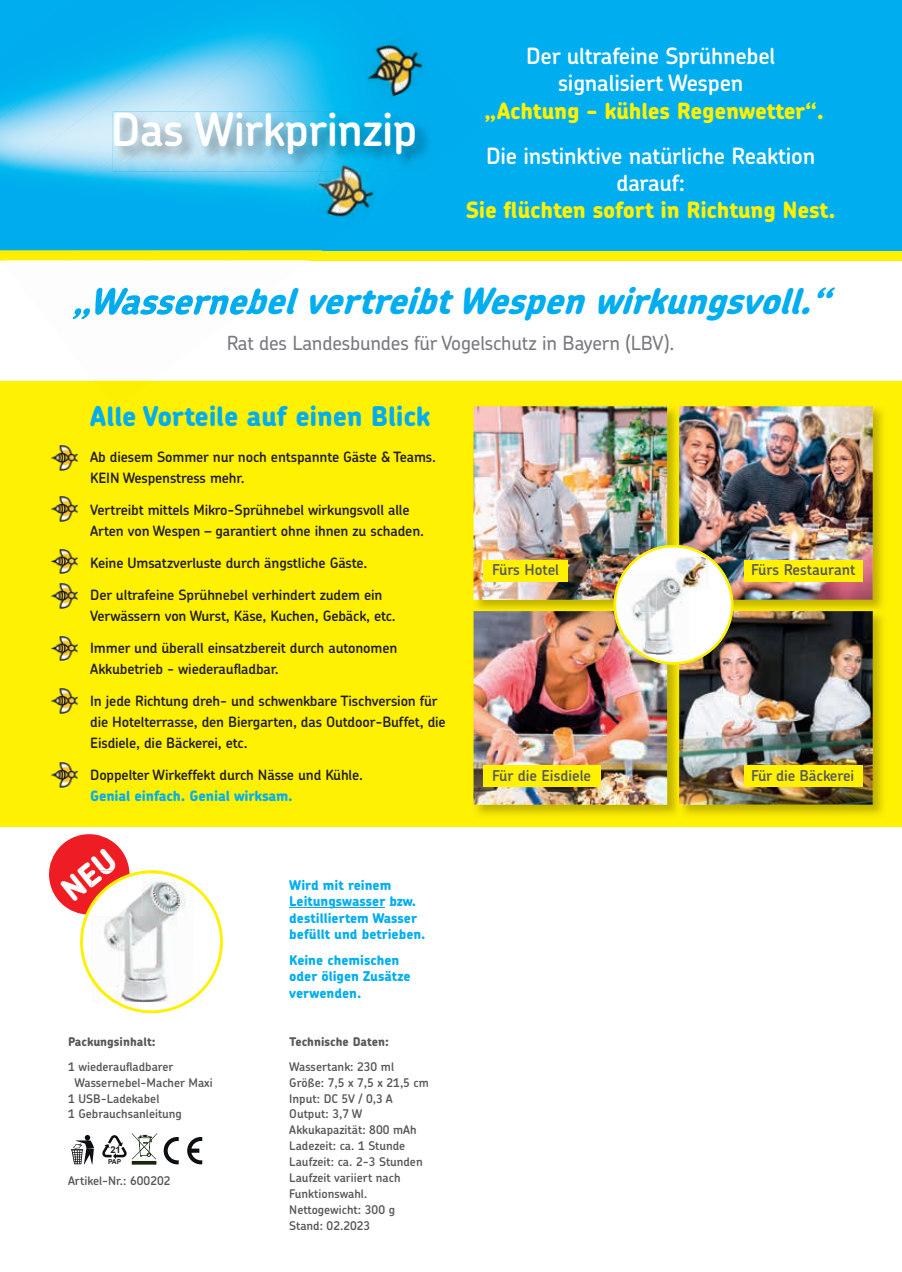
<style>
.page{position:relative;width:902px;height:1272px;background:#fff}
.page>*{position:absolute;margin:0;border:0;box-sizing:border-box;transform-origin:0 0}
.t1{font:600 45.75px "Chevin Pro";letter-spacing:-.01em;color:#fff}
.t2{font:italic 800 36px "Chevin Pro";color:#00aeef}
.t3{font:800 27.3px "Chevin Pro";letter-spacing:-.01em;color:#00aeef}
.t4{font:600 22.5px/27px "Chevin Pro";letter-spacing:-.01em;color:#fff;text-align:center}
.t5{font:800 22.5px "Chevin Pro";letter-spacing:-.01em;color:#fff101}
.t6{font:500 19.5px "Chevin Pro";letter-spacing:-.01em;color:#787a7d}
.t7{font:600 15px "Chevin Pro";letter-spacing:-.01em;color:#57585a}
.t8{font:600 14.25px/21px "Chevin Pro";letter-spacing:-.01em;color:#231f20}
.t9{font:800 14.25px "Chevin Pro";letter-spacing:-.01em;color:#00aeef}
.t10{font:800 13.5px/16.5px "Chevin Pro";color:#00aeef}
.t11{font:600 12px/15.9px "Chevin Pro";color:#57585a}
.t12{font:800 12px "Chevin Pro";color:#57585a}
.t13{font:700 9.45px "Arial";color:#231f20}
.t14{font:700 6.75px "Arial";color:#231f20}
</style>
<div class="page">
<div style="left:0;top:247px;width:901px;height:13px;background:#fff101"></div>
<div style="left:0;top:381px;width:901px;height:445px;background:#fff101"></div>
<div style="left:0;top:0;width:901px;height:250px;background:#00aeef"></div>
<img style="left:476px;top:406px;width:201px;height:203px">
<img style="left:473px;top:406px;width:194px;height:194px">
<img style="left:733px;top:406px;width:150px;height:203px">
<img style="left:679px;top:406px;width:193px;height:194px">
<img style="left:473px;top:664px;width:204px;height:151px">
<img style="left:473px;top:611px;width:194px;height:193px">
<img style="left:681px;top:614px;width:202px;height:201px">
<img style="left:679px;top:611px;width:193px;height:193px">
<div style="left:744px;top:560px;width:119px;height:21px;background:#fff101"></div>
<div style="left:744px;top:765px;width:119px;height:21px;background:#fff101"></div>
<div style="left:483px;top:560px;width:84px;height:21px;background:#fff101"></div>
<div style="left:483px;top:765px;width:117px;height:21px;background:#fff101"></div>
<img style="left:51px;top:445px;width:27px;height:25px">
<img style="left:51px;top:496px;width:27px;height:25px">
<img style="left:51px;top:583px;width:27px;height:25px">
<img style="left:51px;top:636px;width:27px;height:24px">
<img style="left:51px;top:549px;width:27px;height:24px">
<img style="left:51px;top:688px;width:27px;height:25px">
<img style="left:51px;top:762px;width:27px;height:25px">
<img style="left:613px;top:545px;width:120px;height:119px">
<img style="left:675px;top:570px;width:13px;height:19px">
<img style="left:94px;top:260px;width:215px;height:121px">
<img style="left:94px;top:260px;width:139px;height:112px">
<img style="left:79px;top:260px;width:77px;height:75px">
<img style="left:0;top:250px;width:79px;height:11px">
<img style="left:241px;top:250px;width:81px;height:1px">
<img style="left:160px;top:250px;width:81px;height:1px">
<img style="left:64px;top:250px;width:96px;height:10px">
<img style="left:236px;top:25px;width:83px;height:24px">
<img style="left:0;top:29px;width:236px;height:148px">
<img style="left:172px;top:49px;width:172px;height:145px">
<img style="left:0;top:29px;width:154px;height:89px">
<img style="left:70px;top:158px;width:163px;height:36px">
<img style="left:70px;top:190px;width:47px;height:4px">
<img style="left:308px;top:171px;width:29px;height:47px">
<img style="left:337px;top:171px;width:39px;height:48px">
<img style="left:72px;top:287px;width:202px;height:34px">
<img style="left:366px;top:44px;width:36px;height:54px">
<img style="left:385px;top:38px;width:40px;height:56px">
<img style="left:269px;top:112px;width:78px;height:45px">
<img style="left:113px;top:112px;width:156px;height:59px">
<img style="left:269px;top:146px;width:52px;height:25px">
<img style="left:320px;top:157px;width:48px;height:14px">
<svg style="left:71px;top:1135px;width:23px;height:29px"></svg>
<svg style="left:102px;top:1133px;width:56px;height:31px"></svg>
<svg style="left:164px;top:1137px;width:38px;height:27px"></svg>
<hr style="left:289px;top:907px;width:96px;height:1px;background:#00aeef">
<svg style="left:49px;top:834px;width:174px;height:179px"></svg>
<h1 class="t1" style="left:111px;top:99px;width:308px">Das Wirkprinzip</h1>
<h3 class="t4" style="left:526px;top:42px;width:251px">Der ultrafeine Sprühnebel signalisiert Wespen</h3>
<h3 class="t5" style="left:484px;top:96px;width:341px">„Achtung - kühles Regenwetter“.</h3>
<h3 class="t4" style="left:486px;top:142px;width:331px">Die instinktive natürliche Reaktion darauf:</h3>
<h3 class="t5" style="left:466px;top:195px;width:371px">Sie flüchten sofort in Richtung Nest.</h3>
<h2 class="t2" style="left:72px;top:278px;width:773px">„WassernebelvertreibtWespenwirkungsvoll.“</h2>
<h3 class="t6" style="left:227px;top:330px;width:449px">Rat des Landesbundes für Vogelschutz in Bayern (LBV).</h3>
<h3 class="t3" style="left:90px;top:398px;width:341px">Alle Vorteile auf einen Blick</h3>
<p class="t8" style="left:90px;top:445px;width:347px">Ab diesem Sommer nur noch entspannte Gäste &amp; Teams.<br>KEIN Wespenstress mehr.</p>
<p class="t8" style="left:90px;top:499px;width:335px">Vertreibt mittels Mikro-Sprühnebel wirkungsvoll alle<br>Arten von Wespen – garantiert ohne ihnen zu schaden.</p>
<p class="t8" style="left:90px;top:552px;width:279px">Keine Umsatzverluste durch ängstliche Gäste.</p>
<p class="t8" style="left:90px;top:584px;width:307px">Der ultrafeine Sprühnebel verhindert zudem ein<br>Verwässern von Wurst, Käse, Kuchen, Gebäck, etc.</p>
<p class="t8" style="left:90px;top:637px;width:309px">Immer und überall einsatzbereit durch autonomen<br>Akkubetrieb - wiederaufladbar.</p>
<p class="t8" style="left:90px;top:690px;width:357px">In jede Richtung dreh- und schwenkbare Tischversion für die Hotelterrasse, den Biergarten, das Outdoor-Buffet, die<br>Eisdiele, die Bäckerei, etc.</p>
<p class="t8" style="left:90px;top:764px;width:274px">Doppelter Wirkeffekt durch Nässe und Kühle.</p>
<p class="t9" style="left:90px;top:786px;width:204px">Genial einfach. Genial wirksam.</p>
<p class="t12" style="left:68px;top:1033px;width:89px">Packungsinhalt:</p>
<p class="t11" style="left:68px;top:1058px;width:107px">1 wiederaufladbarer</p>
<p class="t11" style="left:75px;top:1074px;width:140px">Wassernebel-Macher Maxi</p>
<p class="t11" style="left:68px;top:1089px;width:93px">1 USB-Ladekabel</p>
<p class="t11" style="left:68px;top:1105px;width:115px">1 Gebrauchsanleitung</p>
<p class="t13" style="left:110px;top:1143px;width:12px">21</p>
<p class="t14" style="left:108px;top:1157px;width:15px">PAP</p>
<p class="t11" style="left:68px;top:1172px;width:104px">Artikel-Nr.: 600202</p>
<p class="t10" style="left:289px;top:876px;width:138px">Wird mit reinem<br>Leitungswasser bzw. destilliertem Wasser befüllt und betrieben.</p>
<p class="t10" style="left:289px;top:951px;width:123px">Keine chemischen oder öligen Zusätze verwenden.</p>
<p class="t12" style="left:289px;top:1033px;width:101px">Technische Daten:</p>
<p class="t11" style="left:289px;top:1058px;width:141px">Wassertank: 230 ml<br>Größe: 7,5 x 7,5 x 21,5 cm<br>Input: DC 5V / 0,3 A<br>Output: 3,7 W<br>Akkukapazität: 800 mAh<br>Ladezeit: ca. 1 Stunde<br>Laufzeit: ca. 2-3 Stunden<br>Laufzeit variiert nach<br>Funktionswahl.<br>Nettogewicht: 300 g<br>Stand: 02.2023</p>
<p class="t7" style="left:492px;top:559px;width:69px">Fürs Hotel</p>
<p class="t7" style="left:492px;top:766px;width:101px">Für die Eisdiele</p>
<p class="t7" style="left:751px;top:559px;width:106px">Fürs Restaurant</p>
<p class="t7" style="left:751px;top:766px;width:104px">Für die Bäckerei</p>
</div>
